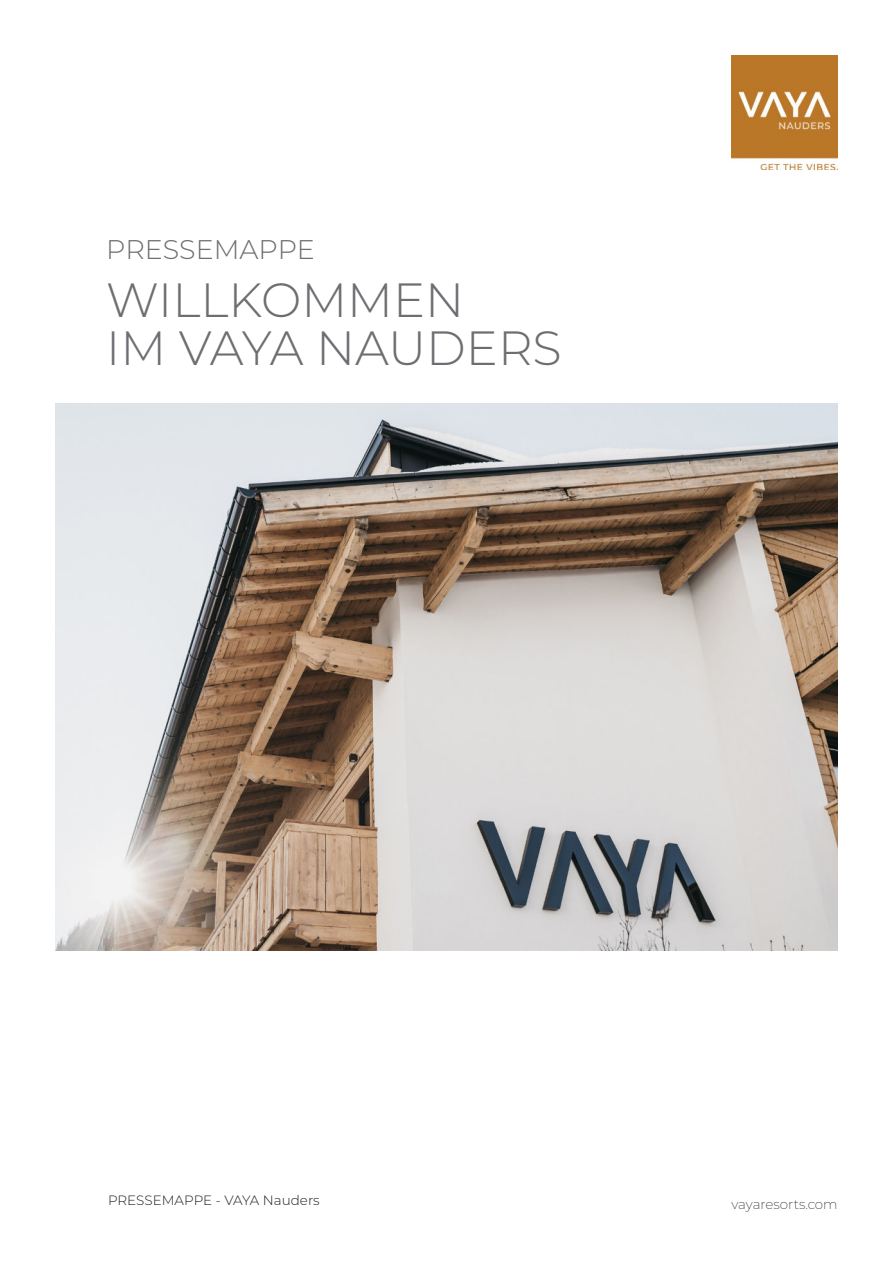
<style>
.page{position:relative;width:893px;height:1263px;background:#fff}
.page>*{position:absolute;margin:0;border:0;box-sizing:border-box;transform-origin:0 0}
.t1{font:300 48px/48px "Montserrat";color:#6d6e71}
.t2{font:300 27px "Montserrat";color:#6d6e71}
.t3{font:300 13.5px "Montserrat";color:#231f20}
.t4{font:200 13.5px "Montserrat";color:#231f20}
</style>
<div class="page">
<img style="left:731px;top:55px;width:107px;height:114px">
<img style="left:55px;top:404px;width:783px;height:546px">
<h2 class="t2" style="left:106px;top:236px;width:210px">PRESSEMAPPE</h2>
<h1 class="t1" style="left:106px;top:277px;width:457px">WILLKOMMEN<br>IM VAYA NAUDERS</h1>
<p class="t3" style="left:108px;top:1192px;width:213px">PRESSEMAPPE - VAYA Nauders</p>
<p class="t4" style="left:731px;top:1199px;width:108px">vayaresorts.com</p>
</div>
